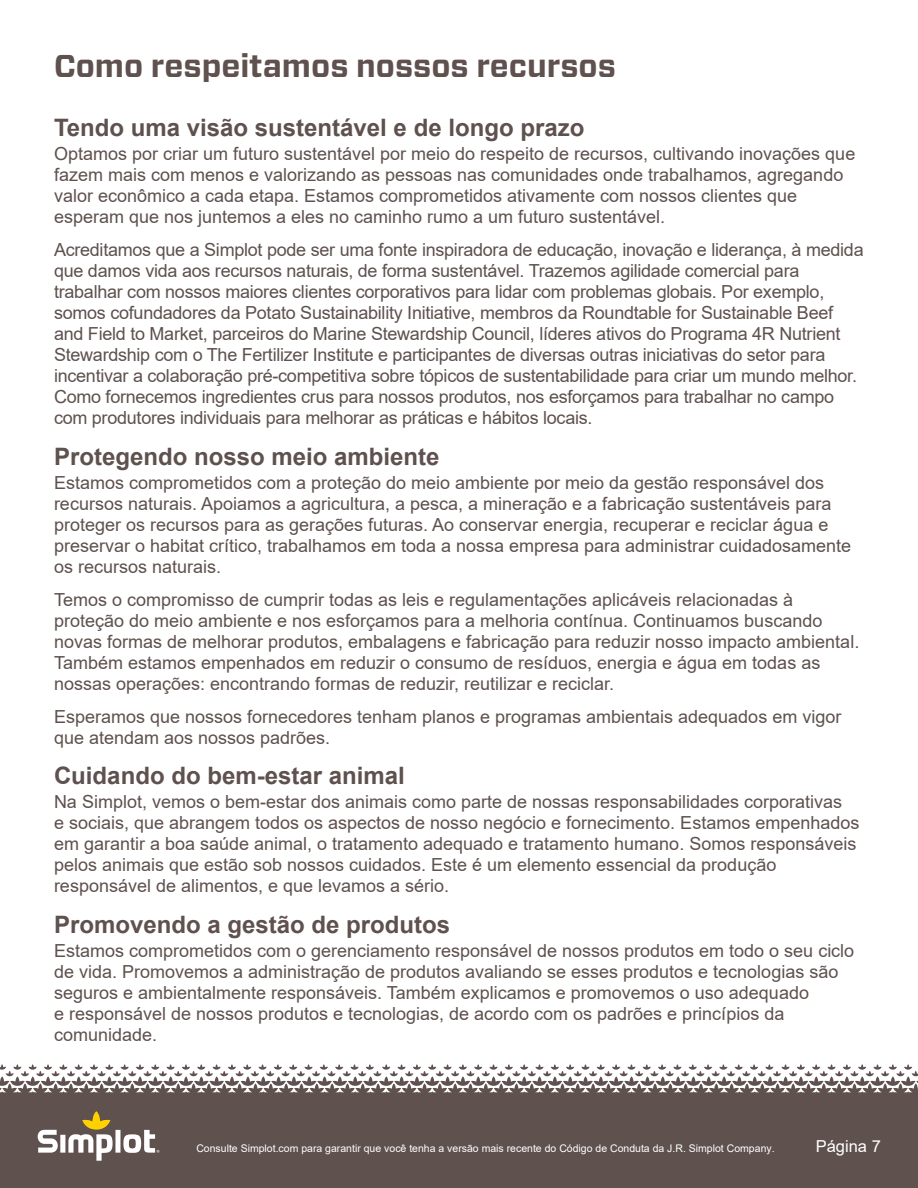
<style>
.page{position:relative;width:918px;height:1188px;background:#fff}
.page>*{position:absolute;margin:0;border:0;box-sizing:border-box;transform-origin:0 0}
.t1{font:700 31.5px "Forza";color:#5e514e}
.t2{font:700 24px "Arial";color:#5e514e}
.t3{font:18px/21px "Arial";color:#5e514e}
.t4{font:16.5px "Arial";color:#fff}
.t5{font:10.5px "Arial";color:#fff}
</style>
<div class="page">
<div style="left:0;top:1086px;width:918px;height:102px;background:#5e514e"></div>
<svg style="left:0;top:1064px;width:918px;height:22px"></svg>
<svg style="left:38px;top:1111px;width:121px;height:50px"></svg>
<h1 class="t1" style="left:54px;top:45px;width:563px">Como respeitamos nossos recursos</h1>
<h2 class="t2" style="left:54px;top:111px;width:532px">Tendo uma visão sustentável e de longo prazo</h2>
<p class="t3" style="left:54px;top:143px;width:803px">Optamos por criar um futuro sustentável por meio do respeito de recursos, cultivando inovações que fazem mais com menos e valorizando as pessoas nas comunidades onde trabalhamos, agregando valor econômico a cada etapa. Estamos comprometidos ativamente com nossos clientes que esperam que nos juntemos a eles no caminho rumo a um futuro sustentável.</p>
<p class="t3" style="left:54px;top:239px;width:811px">Acreditamos que a Simplot pode ser uma fonte inspiradora de educação, inovação e liderança, à medida que damos vida aos recursos naturais, de forma sustentável. Trazemos agilidade comercial para trabalhar com nossos maiores clientes corporativos para lidar com problemas globais. Por exemplo, somos cofundadores da Potato Sustainability Initiative, membros da Roundtable for Sustainable Beef and Field to Market, parceiros do Marine Stewardship Council, líderes ativos do Programa 4R Nutrient Stewardship com o The Fertilizer Institute e participantes de diversas outras iniciativas do setor para incentivar a colaboração pré-competitiva sobre tópicos de sustentabilidade para criar um mundo melhor.<br>Como fornecemos ingredientes crus para nossos produtos, nos esforçamos para trabalhar no campo com produtores individuais para melhorar as práticas e hábitos locais.</p>
<h2 class="t2" style="left:54px;top:439px;width:387px">Protegendo nosso meio ambiente</h2>
<p class="t3" style="left:54px;top:472px;width:799px">Estamos comprometidos com a proteção do meio ambiente por meio da gestão responsável dos recursos naturais. Apoiamos a agricultura, a pesca, a mineração e a fabricação sustentáveis para proteger os recursos para as gerações futuras. Ao conservar energia, recuperar e reciclar água e preservar o habitat crítico, trabalhamos em toda a nossa empresa para administrar cuidadosamente os recursos naturais.</p>
<p class="t3" style="left:54px;top:589px;width:807px">Temos o compromisso de cumprir todas as leis e regulamentações aplicáveis relacionadas à proteção do meio ambiente e nos esforçamos para a melhoria contínua. Continuamos buscando novas formas de melhorar produtos, embalagens e fabricação para reduzir nosso impacto ambiental.<br>Também estamos empenhados em reduzir o consumo de resíduos, energia e água em todas as nossas operações: encontrando formas de reduzir, reutilizar e reciclar.</p>
<p class="t3" style="left:54px;top:706px;width:789px">Esperamos que nossos fornecedores tenham planos e programas ambientais adequados em vigor que atendam aos nossos padrões.</p>
<h2 class="t2" style="left:54px;top:759px;width:352px">Cuidando do bem-estar animal</h2>
<p class="t3" style="left:54px;top:791px;width:807px">Na Simplot, vemos o bem-estar dos animais como parte de nossas responsabilidades corporativas<br>e sociais, que abrangem todos os aspectos de nosso negócio e fornecimento. Estamos empenhados em garantir a boa saúde animal, o tratamento adequado e tratamento humano. Somos responsáveis pelos animais que estão sob nossos cuidados. Este é um elemento essencial da produção responsável de alimentos, e que levamos a sério.</p>
<h2 class="t2" style="left:54px;top:907px;width:398px">Promovendo a gestão de produtos</h2>
<p class="t3" style="left:54px;top:940px;width:802px">Estamos comprometidos com o gerenciamento responsável de nossos produtos em todo o seu ciclo de vida. Promovemos a administração de produtos avaliando se esses produtos e tecnologias são seguros e ambientalmente responsáveis. Também explicamos e promovemos o uso adequado<br>e responsável de nossos produtos e tecnologias, de acordo com os padrões e princípios da comunidade.</p>
<p class="t5" style="left:196px;top:1141px;width:580px">Consulte Simplot.com para garantir que você tenha a versão mais recente do Código de Conduta da J.R. Simplot Company.</p>
<p class="t4" style="left:816px;top:1135px;width:67px">Página 7</p>
</div>
